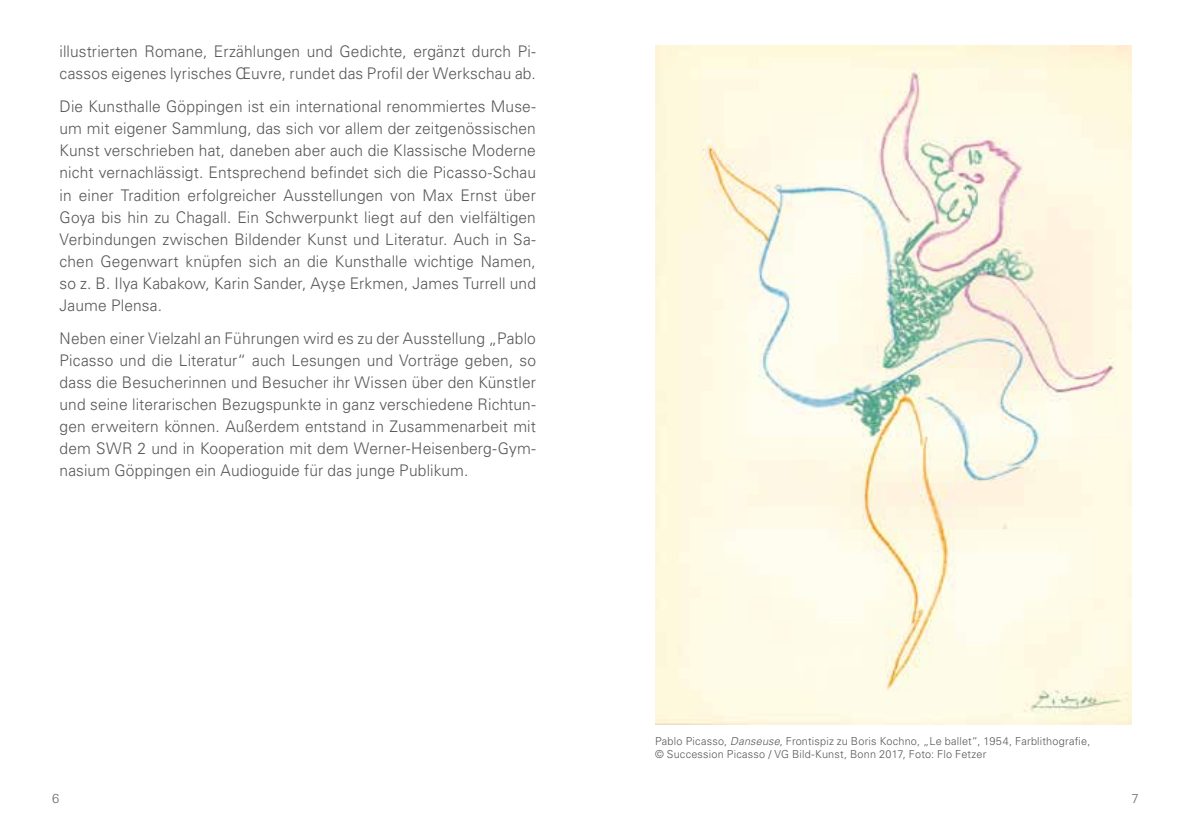
<style>
.page{position:relative;width:1191px;height:840px;background:#fff}
.page>*{position:absolute;margin:0;border:0;box-sizing:border-box;transform-origin:0 0}
.t1{font:300 16px/22px "Univers LT Pro 45";letter-spacing:.01em;color:#575756;text-align:justify}
.t2{font:300 13px "Univers LT Pro 45";color:#706f6f}
.t3{font:300 11px/13.2px "Univers LT Pro 45";letter-spacing:.02em;color:#575756}
.s1{font-style:italic}
</style>
<div class="page">
<img style="left:655px;top:45px;width:476px;height:679px">
<p class="t1" style="left:60px;top:40px;width:478px">illustrierten Romane, Erzählungen und Gedichte, ergänzt durch Pi&shy;cassos eigenes lyrisches Œuvre, rundet das Profil der Werkschau ab.</p>
<p class="t1" style="left:60px;top:96px;width:478px">Die Kunsthalle Göppingen ist ein international renommiertes Muse&shy;um mit eigener Sammlung, das sich vor allem der zeitgenössischen Kunst verschrieben hat, daneben aber auch die Klassische Moderne nicht vernachlässigt. Entsprechend befindet sich die Picasso-Schau in einer Tradition erfolgreicher Ausstellungen von Max Ernst über Goya bis hin zu Chagall. Ein Schwerpunkt liegt auf den vielfältigen Verbindungen zwischen Bildender Kunst und Literatur. Auch in Sa&shy;chen Gegenwart knüpfen sich an die Kunsthalle wichtige Namen, so z. B. Ilya Kabakow, Karin Sander, Ayşe Erkmen, James Turrell und Jaume Plensa.</p>
<p class="t1" style="left:60px;top:327px;width:478px">Neben einer Vielzahl an Führungen wird es zu der Ausstellung „Pablo Picasso und die Literatur“ auch Lesungen und Vorträge geben, so dass die Besucherinnen und Besucher ihr Wissen über den Künstler und seine literarischen Bezugspunkte in ganz verschiedene Richtun&shy;gen erweitern können. Außerdem entstand in Zusammenarbeit mit dem SWR 2 und in Kooperation mit dem Werner-Heisenberg-Gym&shy;nasium Göppingen ein Audioguide für das junge Publikum.</p>
<p class="t3" style="left:655px;top:733px;width:437px">Pablo Picasso, <span class="s1">Danseuse</span>, Frontispiz zu Boris Kochno, „Le ballet“, 1954, Farblithografie, © Succession Picasso / VG Bild-Kunst, Bonn 2017, Foto: Flo Fetzer</p>
<p class="t2" style="left:52px;top:789px;width:9px">6</p>
<p class="t2" style="left:1131px;top:789px;width:9px">7</p>
</div>
